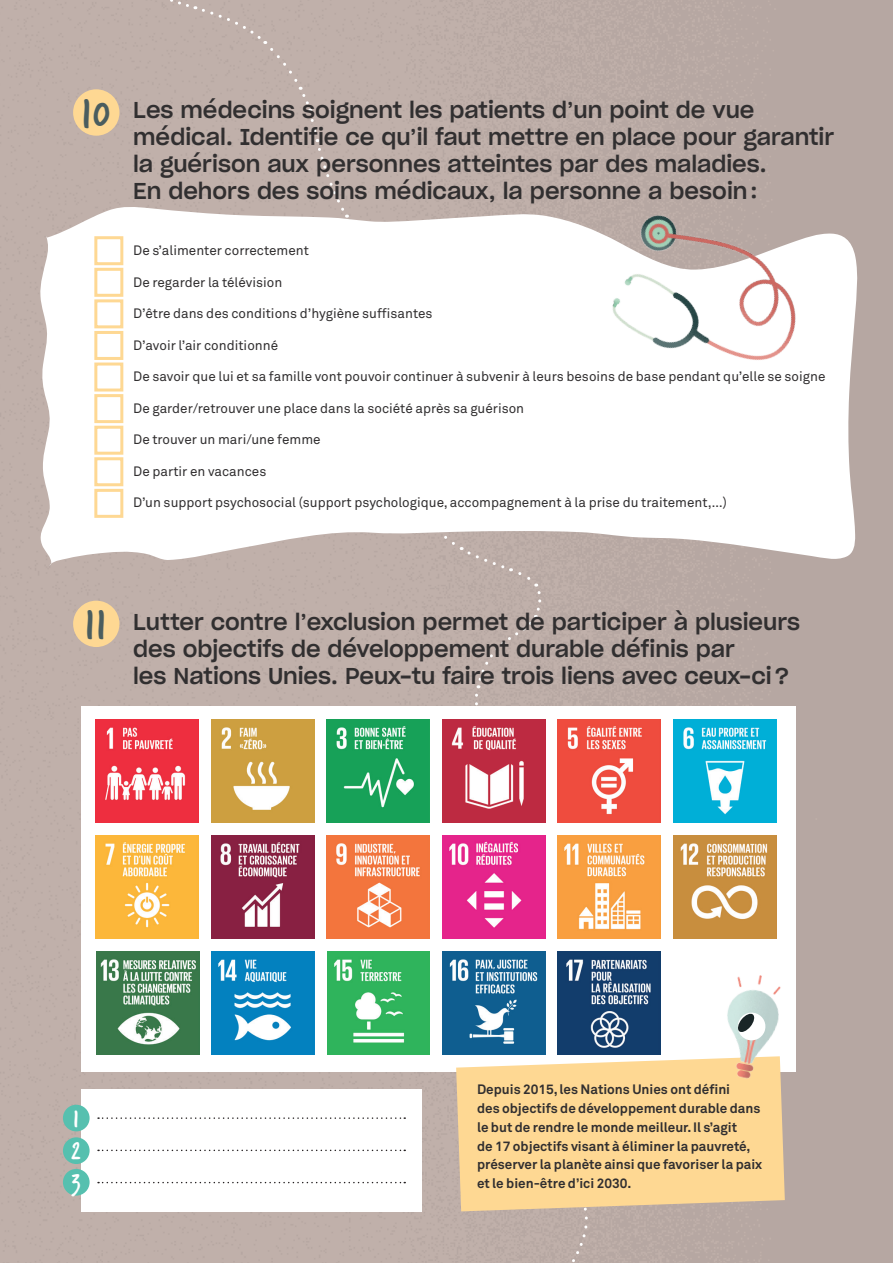
<style>
.page{position:relative;width:893px;height:1263px;background:#bdada8}
.page>*{position:absolute;margin:0;border:0;box-sizing:border-box;transform-origin:0 0}
.t1{font:27.6px "Verveine";color:#fff}
.t2{font:22.5px/27px "Sharp Grotesk Medium 20";color:#312f30}
.t3{font:13.5px "Akkurat Pro";color:#312f30}
.t4{font:700 13.5px/18.8px "Akkurat Pro";color:#312f30}
.s1{font-family:"Verveine";font-size:48px;color:#4a5d5f}
</style>
<div class="page">
<div style="left:150px;top:0;width:224px;height:206px;background:#c0b0aa"></div>
<div style="left:432px;top:566px;width:109px;height:140px;background:#bfafa9"></div>
<svg style="left:568px;top:1211px;width:21px;height:52px"></svg>
<div style="left:81px;top:706px;width:714px;height:365px;background:#fff"></div>
<svg style="left:35px;top:206px;width:824px;height:360px"></svg>
<div style="left:73px;top:89px;width:46px;height:47px;background:#fed893;border-radius:50%"></div>
<div style="left:73px;top:601px;width:46px;height:46px;background:#fed893;border-radius:50%"></div>
<img style="left:96px;top:720px;width:103px;height:103px">
<img style="left:211px;top:720px;width:103px;height:103px">
<img style="left:327px;top:720px;width:103px;height:103px">
<img style="left:442px;top:720px;width:103px;height:103px">
<img style="left:558px;top:720px;width:103px;height:103px">
<img style="left:673px;top:720px;width:103px;height:103px">
<img style="left:96px;top:836px;width:103px;height:103px">
<img style="left:211px;top:836px;width:103px;height:103px">
<img style="left:327px;top:836px;width:103px;height:103px">
<img style="left:442px;top:836px;width:103px;height:103px">
<img style="left:558px;top:836px;width:103px;height:103px">
<img style="left:673px;top:836px;width:103px;height:103px">
<img style="left:96px;top:952px;width:103px;height:103px">
<img style="left:212px;top:952px;width:102px;height:103px">
<img style="left:327px;top:952px;width:103px;height:103px">
<img style="left:442px;top:952px;width:103px;height:103px">
<img style="left:558px;top:952px;width:103px;height:103px">
<svg style="left:456px;top:1059px;width:329px;height:152px;background:#fad696"></svg>
<img style="left:698px;top:967px;width:103px;height:134px">
<svg style="left:736px;top:1011px;width:31px;height:31px"></svg>
<div style="left:94px;top:236px;width:29px;height:29px;background:#fff;border:3px solid #fed893"></div>
<div style="left:94px;top:268px;width:29px;height:29px;background:#fff;border:3px solid #fed893"></div>
<div style="left:94px;top:299px;width:29px;height:29px;background:#fff;border:3px solid #fed893"></div>
<div style="left:94px;top:489px;width:29px;height:29px;background:#fff;border:3px solid #fed893"></div>
<div style="left:94px;top:331px;width:29px;height:29px;background:#fff;border:3px solid #fed893"></div>
<div style="left:94px;top:362px;width:29px;height:29px;background:#fff;border:3px solid #fed893"></div>
<div style="left:94px;top:394px;width:29px;height:29px;background:#fff;border:3px solid #fed893"></div>
<div style="left:94px;top:426px;width:29px;height:29px;background:#fff;border:3px solid #fed893"></div>
<div style="left:94px;top:457px;width:29px;height:29px;background:#fff;border:3px solid #fed893"></div>
<div style="left:81px;top:1089px;width:340px;height:122px;background:#fff"></div>
<svg style="left:98px;top:1117px;width:307px;height:2px"></svg>
<svg style="left:98px;top:1149px;width:307px;height:2px"></svg>
<svg style="left:98px;top:1182px;width:307px;height:1px"></svg>
<div style="left:63px;top:1169px;width:27px;height:26px;background:#56c0af;border-radius:50%"></div>
<div style="left:63px;top:1137px;width:27px;height:27px;background:#56c0af;border-radius:50%"></div>
<div style="left:63px;top:1105px;width:27px;height:26px;background:#56c0af;border-radius:50%"></div>
<img style="left:587px;top:192px;width:241px;height:216px">
<h2 class="t2" style="left:133px;top:96px;width:702px;text-indent:-52px"><span class="s1">10</span> Les médecins soignent les patients d’un point de vue médical. Identifie ce qu’il faut mettre en place pour garantir la guérison aux personnes atteintes par des maladies.<br>En dehors des soins médicaux, la personne a besoin:</h2>
<p class="t3" style="left:133px;top:243px;width:177px">De s’alimenter correctement</p>
<p class="t3" style="left:133px;top:274px;width:151px">De regarder la télévision</p>
<p class="t3" style="left:133px;top:306px;width:301px">D’être dans des conditions d’hygiène suffisantes</p>
<p class="t3" style="left:133px;top:337px;width:146px">D’avoir l’air conditionné</p>
<p class="t3" style="left:133px;top:369px;width:694px">De savoir que lui et sa famille vont pouvoir continuer à subvenir à leurs besoins de base pendant qu’elle se soigne</p>
<p class="t3" style="left:133px;top:400px;width:392px">De garder/retrouver une place dans la société après sa guérison</p>
<p class="t3" style="left:133px;top:432px;width:189px">De trouver un mari/une femme</p>
<p class="t3" style="left:133px;top:463px;width:135px">De partir en vacances</p>
<p class="t3" style="left:133px;top:495px;width:595px">D’un support psychosocial (support psychologique, accompagnement à la prise du traitement,…)</p>
<h2 class="t2" style="left:133px;top:607px;width:668px;text-indent:-48px"><span class="s1">11</span> Lutter contre l’exclusion permet de participer à plusieurs des objectifs de développement durable définis par<br>les Nations Unies. Peux-tu faire trois liens avec ceux-ci?</h2>
<h1 class="t1" style="left:73px;top:1099px;width:8px">1</h1>
<h1 class="t1" style="left:71px;top:1131px;width:11px">2</h1>
<h1 class="t1" style="left:71px;top:1163px;width:11px">3</h1>
<p class="t4" style="left:477px;top:1080px;width:287px">Depuis 2015, les Nations Unies ont défini<br>des objectifs de développement durable dans le but de rendre le monde meilleur. Il s’agit<br>de 17 objectifs visant à éliminer la pauvreté, préserver la planète ainsi que favoriser la paix et le bien-être d’ici 2030.</p>
</div>
